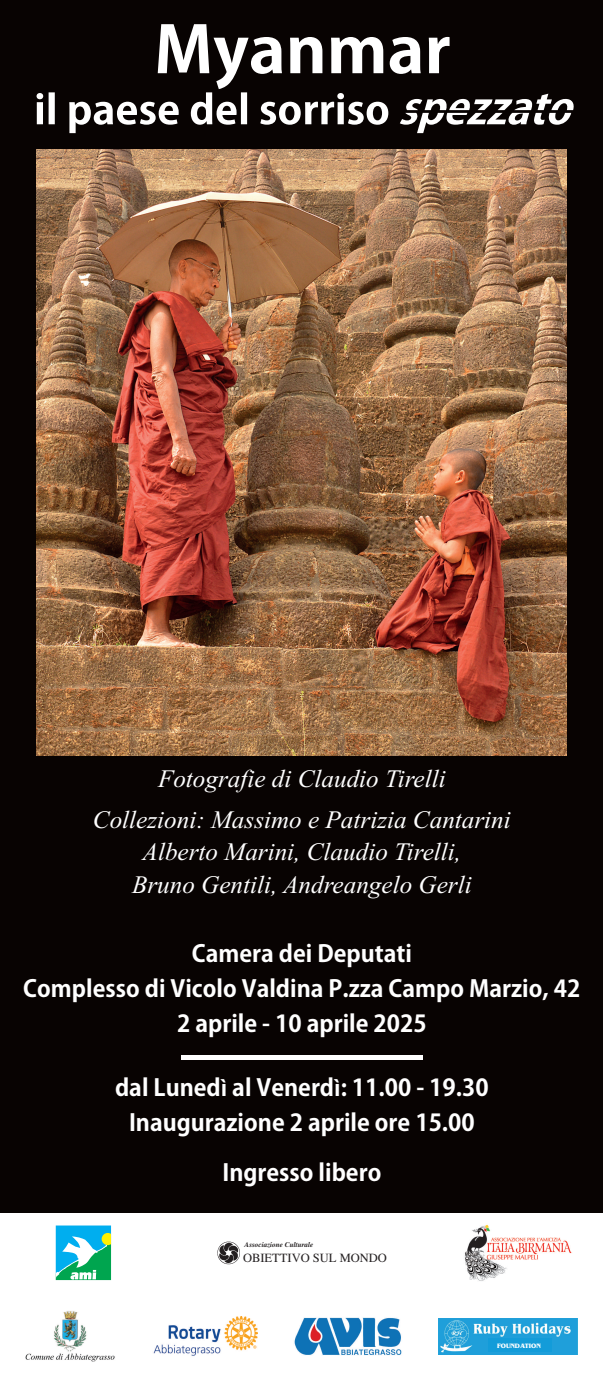
<style>
.page{position:relative;width:603px;height:1399px;background:#fff}
.page>*{position:absolute;margin:0;border:0;box-sizing:border-box;transform-origin:0 0}
.t1{font:italic 25.12px/40.9px "Times New Roman";color:#fff;text-align:center}
.t2{font:700 23.18px/35px "Adobe Gothic Std";color:#fff;text-align:center}
.t3{font:12.5px "Times";color:#231f20}
.t4{font:italic 700 7.22px "Times";color:#231f20}
.t5{font:700 6.62px "Bangkok Plain";color:#fff}
.s1{font-family:"Arial"}
</style>
<div class="page">
<div style="left:0;top:0;width:602px;height:1213px;background:#080302"></div>
<hr style="left:181px;top:1055px;width:241px;height:4px;background:#fff">
<img style="left:25px;top:1311px;width:90px;height:51px">
<img style="left:36px;top:150px;width:530px;height:605px">
<img style="left:217px;top:1241px;width:23px;height:24px">
<svg style="left:56px;top:1225px;width:55px;height:55px"></svg>
<img style="left:464px;top:1224px;width:108px;height:57px">
<svg style="left:37px;top:24px;width:537px;height:109px"></svg>
<img style="left:438px;top:1318px;width:139px;height:36px">
<div style="left:488px;top:1338px;width:63px;height:13px;background:#139cd9"></div>
<img style="left:294px;top:1317px;width:108px;height:38px">
<img style="left:153px;top:1316px;width:104px;height:40px">
<p class="t1" style="left:93px;top:760px;width:419px">Fotografie di Claudio Tirelli<br>Collezioni: Massimo e Patrizia Cantarini</p>
<p class="t1" style="left:132px;top:838px;width:341px;line-height:32.5px">Alberto Marini, Claudio Tirelli,<br>Bruno Gentili, Andreangelo Gerli</p>
<p class="t2" style="left:23px;top:935px;width:558px">Camera dei Deputati<br>Complesso di Vicolo Valdina P.zza Campo Marzio, 42<br>2 aprile - 10 aprile 2025</p>
<p class="t2" style="left:115px;top:1070px;width:375px">dal Luned<span class="s1">ì</span> al Venerd<span class="s1">ì</span>: 11.00 - 19.30<br>Inaugurazione 2 aprile ore 15.00</p>
<p class="t2" style="left:222px;top:1154px;width:160px">Ingresso libero</p>
<p class="t4" style="left:244px;top:1242px;width:70px">Associazione Culturale</p>
<p class="t3" style="left:243px;top:1253px;width:145px">OBIETTIVO SUL MONDO</p>
<p class="t5" style="left:497px;top:1343px;width:45px">FOUNDATION</p>
</div>
